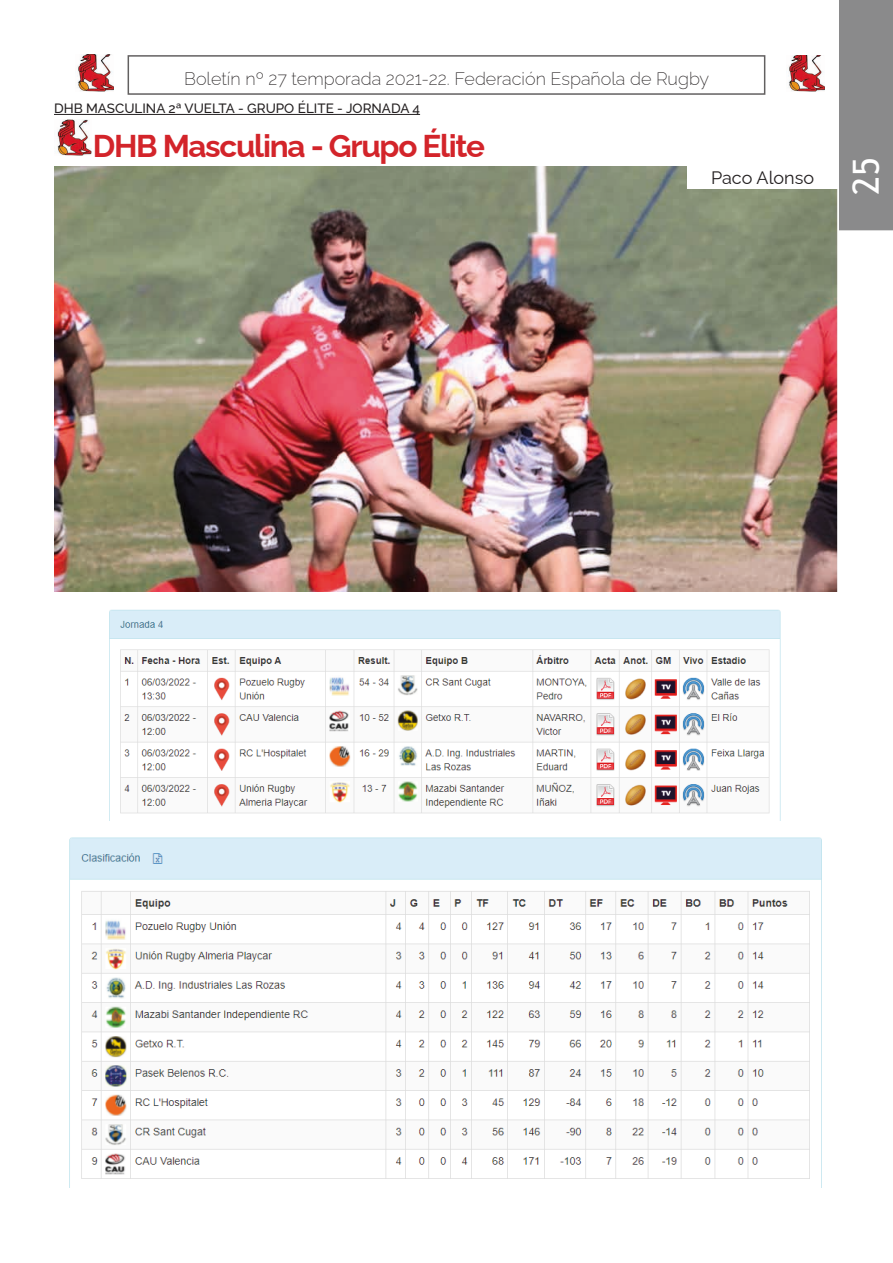
<style>
.page{position:relative;width:893px;height:1263px;background:#fff}
.page>*{position:absolute;margin:0;border:0;box-sizing:border-box;transform-origin:0 0}
.t1{font:36px "Trebuchet MS";color:#fff}
.t2{font:700 31.5px "Raleway";letter-spacing:-.04em;color:#d3242a}
.t3{font:200 18px "Raleway";color:#231f20}
.t4{font:18px "Raleway";color:#231f20}
.t5{font:500 13.5px "Raleway";color:#231f20}
</style>
<div class="page">
<img style="left:788px;top:55px;width:36px;height:37px">
<img style="left:77px;top:55px;width:36px;height:36px">
<div style="left:839px;top:0;width:54px;height:230px;background:#8a8a8b"></div>
<img style="left:57px;top:119px;width:34px;height:37px">
<hr style="left:54px;top:114px;width:366px;height:1px;background:#231f20">
<img style="left:54px;top:167px;width:784px;height:425px">
<div style="left:687px;top:167px;width:151px;height:22px;background:#fff"></div>
<img style="left:109px;top:609px;width:672px;height:211px">
<img style="left:69px;top:837px;width:753px;height:351px">
<p class="t3" style="left:184px;top:64px;width:527px">Boletín nº 27 temporada 2021-22. Federación Española de Rugby</p>
<p class="t5" style="left:54px;top:98px;width:368px">DHB MASCULINA 2ª VUELTA - GRUPO ÉLITE - JORNADA 4</p>
<p class="t2" style="left:93px;top:120px;width:394px">DHB Masculina - Grupo Élite</p>
<p class="t4" style="left:711px;top:163px;width:105px">Paco Alonso</p>
<h1 class="t1" style="left:843px;top:195px;width:39px;rotate:-90deg">25</h1>
</div>
